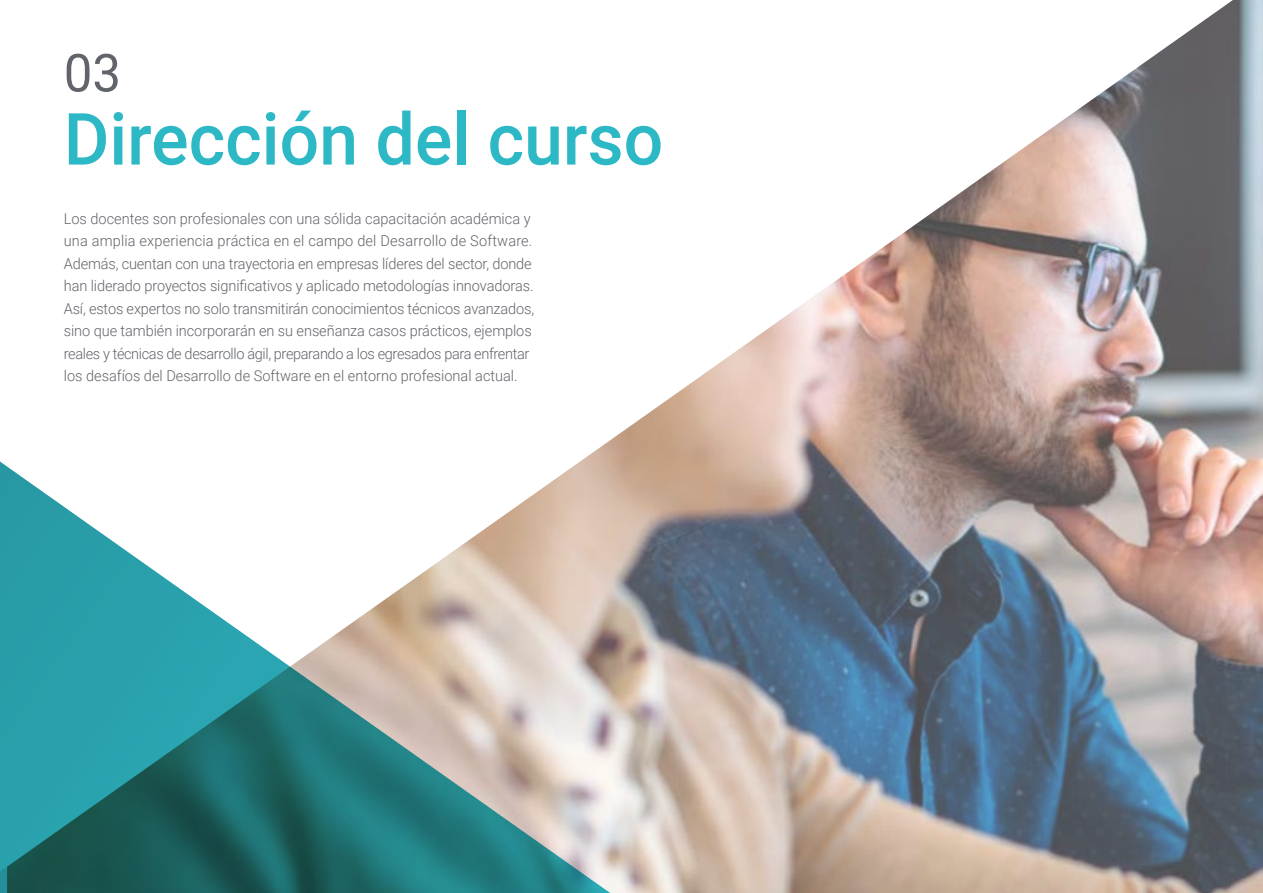
<style>
.page{position:relative;width:1263px;height:893px;background:#fff}
.page>*{position:absolute;margin:0;border:0;box-sizing:border-box;transform-origin:0 0}
.t1{font:500 72px "Roboto";color:#2db8c5}
.t2{font:52.5px "Roboto";color:#61646a}
.t3{font:300 15px/22.5px "Roboto";letter-spacing:-.005em;color:#61646a}
</style>
<div class="page">
<img style="left:602px;top:0;width:661px;height:893px">
<svg style="left:0;top:446px;width:640px;height:447px"></svg>
<h2 class="t2" style="left:64px;top:36px;width:59px">03</h2>
<h1 class="t1" style="left:64px;top:89px;width:601px">Dirección del curso</h1>
<p class="t3" style="left:64px;top:207px;width:472px">Los docentes son profesionales con una sólida capacitación académica y una amplia experiencia práctica en el campo del Desarrollo de Software.<br>Además, cuentan con una trayectoria en empresas líderes del sector, donde han liderado proyectos significativos y aplicado metodologías innovadoras.<br>Así, estos expertos no solo transmitirán conocimientos técnicos avanzados, sino que también incorporarán en su enseñanza casos prácticos, ejemplos reales y técnicas de desarrollo ágil, preparando a los egresados para enfrentar los desafíos del Desarrollo de Software en el entorno profesional actual.</p>
</div>
